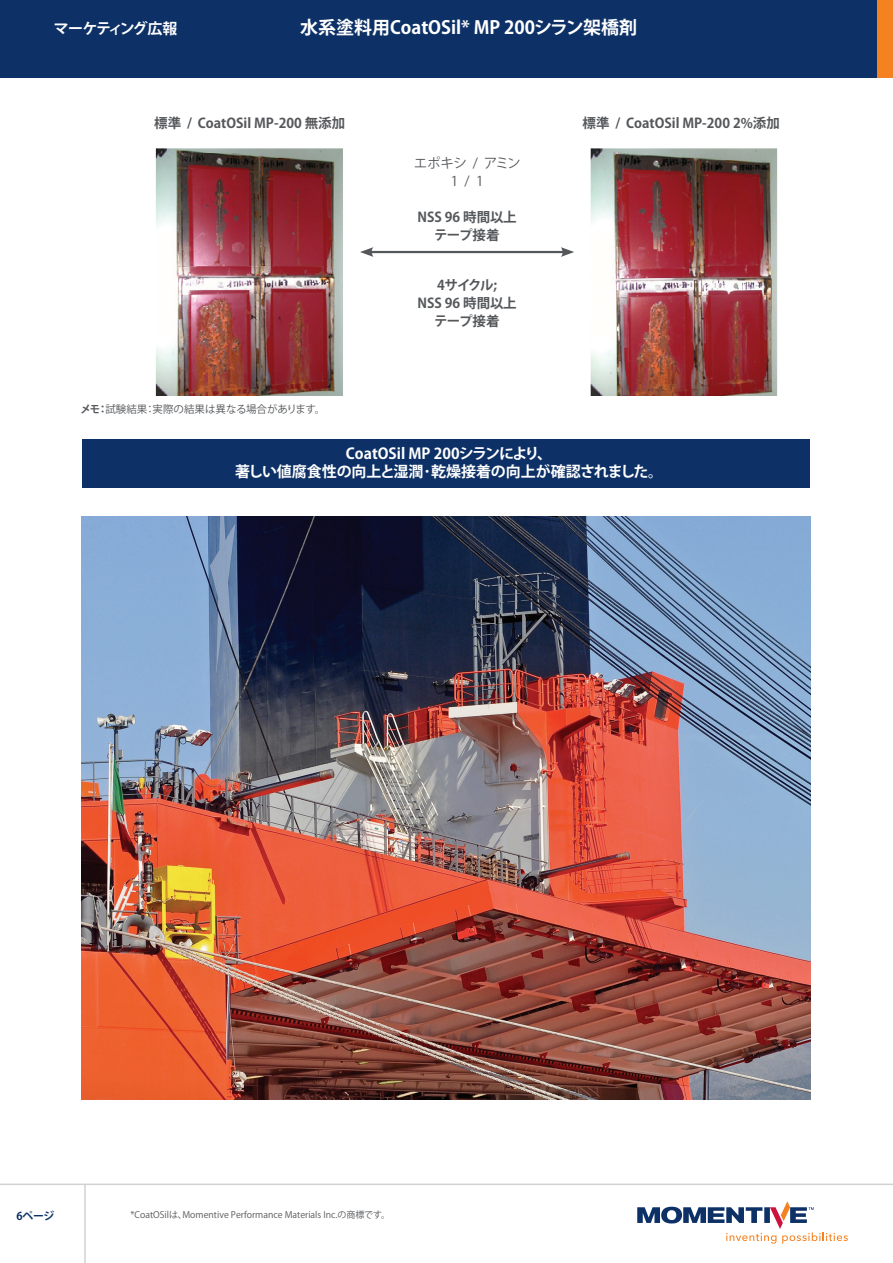
<style>
.page{position:relative;width:893px;height:1263px;background:#fff}
.page>*{position:absolute;margin:0;border:0;box-sizing:border-box;transform-origin:0 0}
.t1{font:700 18px "Koz Go Pro";color:#fff}
.t2{font:700 15px/18px "Koz Go Pro";letter-spacing:-.01em;color:#fff;text-align:center}
.t3{font:700 15px "Koz Go Pro";letter-spacing:-.075em;color:#fff}
.t4{font:700 13.5px/18px "Koz Go Pro";color:#55585b;text-align:center}
.t5{font:13.5px/18px "Koz Go Pro";letter-spacing:-.04em;color:#55585b;text-align:center}
.t6{font:700 10.95px "Koz Go Pro";color:#0d3166}
.t7{font:10.5px "Koz Go Pro";color:#55585b}
.t8{font:9px "Koz Go Pro";color:#55585b}
.s1{font-weight:700}
</style>
<div class="page">
<hr style="left:84px;top:1184px;width:2px;height:79px;background:#d1d2d4">
<hr style="left:0;top:1183px;width:893px;height:2px;background:#d1d2d4">
<svg style="left:637px;top:1201px;width:211px;height:42px"></svg>
<div style="left:0;top:0;width:893px;height:77px;background:#0d3166"></div>
<div style="left:877px;top:0;width:16px;height:77px;background:#f58220"></div>
<img style="left:155px;top:148px;width:188px;height:248px">
<img style="left:590px;top:148px;width:188px;height:248px">
<hr style="left:369px;top:251px;width:196px;height:2px;background:#55585b">
<svg style="left:561px;top:247px;width:13px;height:10px"></svg>
<svg style="left:360px;top:247px;width:13px;height:10px"></svg>
<div style="left:82px;top:440px;width:727px;height:48px;background:#0d3166"></div>
<img style="left:82px;top:517px;width:728px;height:582px">
<p class="t3" style="left:54px;top:19px;width:125px">マーケティング広報</p>
<h1 class="t1" style="left:300px;top:16px;width:338px">水系塗料用CoatOSil* MP 200シラン架橋剤</h1>
<p class="t4" style="left:154px;top:115px;width:192px">標準 / CoatOSil MP-200 無添加</p>
<p class="t4" style="left:582px;top:115px;width:199px">標準 / CoatOSil MP-200 2%添加</p>
<p class="t5" style="left:414px;top:155px;width:108px">エポキシ / アミン<br>1 / 1</p>
<p class="t4" style="left:417px;top:209px;width:101px">NSS 96 時間以上テープ接着</p>
<p class="t4" style="left:417px;top:277px;width:101px">4サイクル;<br>NSS 96 時間以上テープ接着</p>
<p class="t7" style="left:80px;top:402px;width:247px"><span class="s1">メモ：</span>試験結果：実際の結果は異なる場合があります。</p>
<p class="t2" style="left:235px;top:446px;width:430px">CoatOSil MP 200シランにより、<br>著しい値腐食性の向上と湿潤･乾燥接着の向上が確認されました。</p>
<p class="t6" style="left:16px;top:1209px;width:39px">6ページ</p>
<p class="t8" style="left:130px;top:1209px;width:261px">*CoatOSilは、Momentive Performance Materials Inc.の商標です。</p>
</div>
